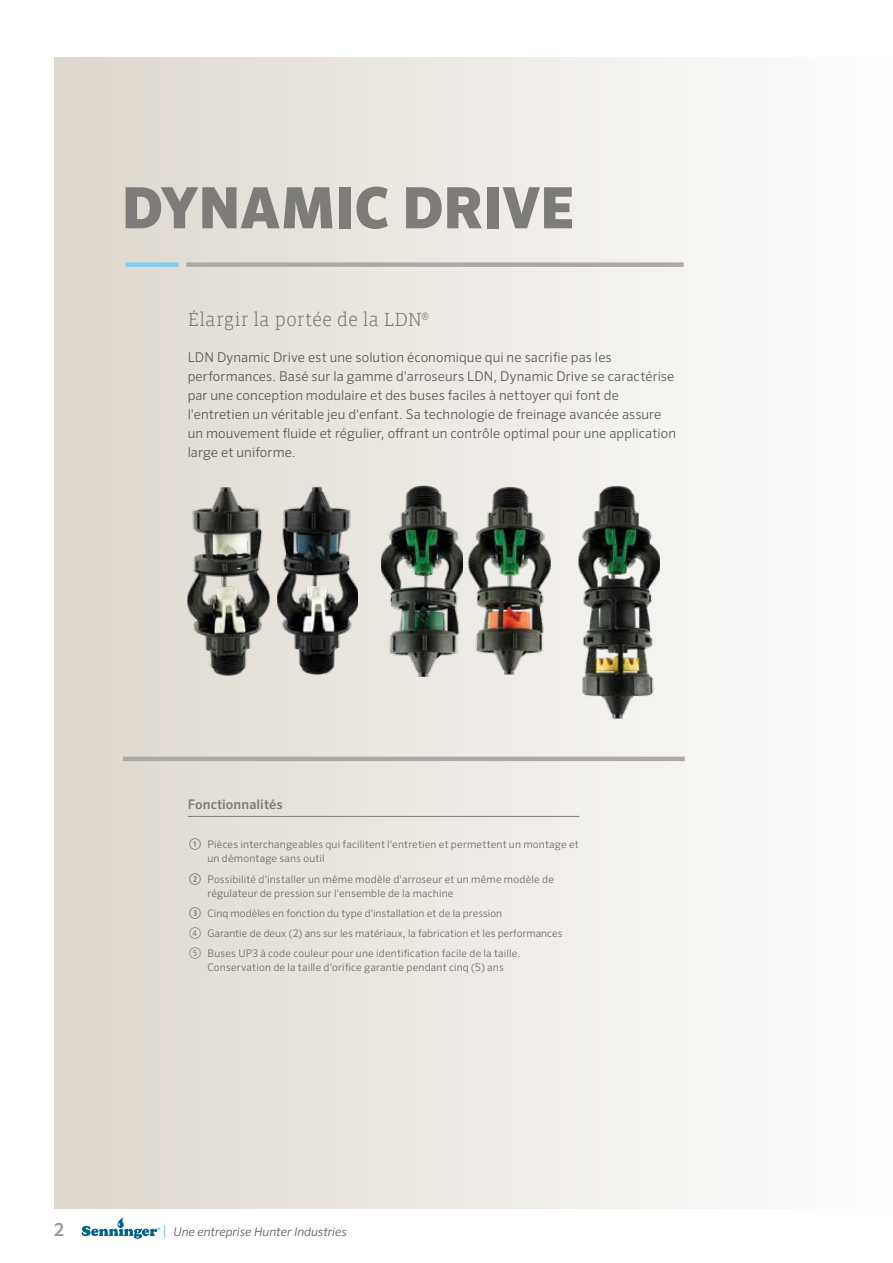
<style>
.page{position:relative;width:893px;height:1263px;background:#fff}
.page>*{position:absolute;margin:0;border:0;box-sizing:border-box;transform-origin:0 0}
.t1{font:900 57px "Sero Pro";letter-spacing:-.01em;color:#7e7c79}
.t2{font:300 19.5px "Vista Slab";letter-spacing:.005em;color:#777572}
.t3{font:500 18px "Sero Pro";color:#9c9896}
.t4{font:300 13.5px/19.2px "Sero Pro";letter-spacing:.005em;color:#585956}
.t5{font:500 13.2px "Sero Pro";letter-spacing:.005em;color:#7e7c79}
.t6{font:italic 300 12px "Sero Pro";color:#585956}
.t7{font:300 10.5px/13.5px "Sero Pro";letter-spacing:.015em;color:#6a6966}
.s1{font-weight:400;font-size:12px;color:#585956}
.s2{font-size:12px}
.s3{font-style:normal;font-size:13.5px;color:#4cc0ef}
</style>
<div class="page">
<div style="left:54px;top:57px;width:839px;height:1152px;background:linear-gradient(to right,#ddd7cd,#fefefe)"></div>
<hr style="left:123px;top:757px;width:562px;height:4px;background:#aca9a7">
<div style="left:186px;top:262px;width:498px;height:5px;background:#aca9a7"></div>
<div style="left:126px;top:262px;width:53px;height:5px;background:#81cdf2"></div>
<hr style="left:188px;top:816px;width:391px;height:1px;background:#7e7c79">
<svg style="left:82px;top:1217px;width:78px;height:22px"></svg>
<img style="left:188px;top:486px;width:81px;height:191px">
<img style="left:277px;top:486px;width:81px;height:189px">
<img style="left:467px;top:486px;width:83px;height:194px">
<img style="left:381px;top:484px;width:81px;height:192px">
<img style="left:578px;top:483px;width:82px;height:238px">
<h1 class="t1" style="left:122px;top:173px;width:454px">DYNAMIC DRIVE</h1>
<h2 class="t2" style="left:188px;top:310px;width:243px">Élargir la portée de la LDN<sup>®</sup></h2>
<p class="t4" style="left:188px;top:347px;width:490px">LDN Dynamic Drive est une solution économique qui ne sacrifie pas les performances. Basé sur la gamme d'arroseurs LDN, Dynamic Drive se caractérise par une conception modulaire et des buses faciles à nettoyer qui font de l'entretien un véritable jeu d'enfant. Sa technologie de freinage avancée assure un mouvement fluide et régulier, offrant un contrôle optimal pour une application large et uniforme.</p>
<h3 class="t3" style="left:54px;top:1219px;width:12px">2</h3>
<p class="t5" style="left:188px;top:797px;width:97px">Fonctionnalités</p>
<p class="t7" style="left:207px;top:838px;width:373px;text-indent:-18px"><span class="s1">①</span> Pièces interchangeables qui facilitent l'entretien et permettent un montage et un démontage sans outil</p>
<p class="t7" style="left:207px;top:872px;width:348px;text-indent:-18px"><span class="s1">②</span> Possibilité d'installer un même modèle d'arroseur et un même modèle de régulateur de pression sur l'ensemble de la machine</p>
<p class="t7" style="left:189px;top:903px;width:375px;line-height:20.2px"><span class="s1">③</span> Cinq modèles en fonction du type d'installation et de la pression<br><span class="s2">④</span> Garantie de deux (2) ans sur les matériaux, la fabrication et les performances<br><span class="s2">⑤</span> Buses UP3 à code couleur pour une identification facile de la taille.</p>
<p class="t7" style="left:207px;top:960px;width:298px">Conservation de la taille d'orifice garantie pendant cinq (5) ans</p>
<p class="t6" style="left:163px;top:1224px;width:186px"><span class="s3">|</span> Une entreprise Hunter Industries</p>
</div>
